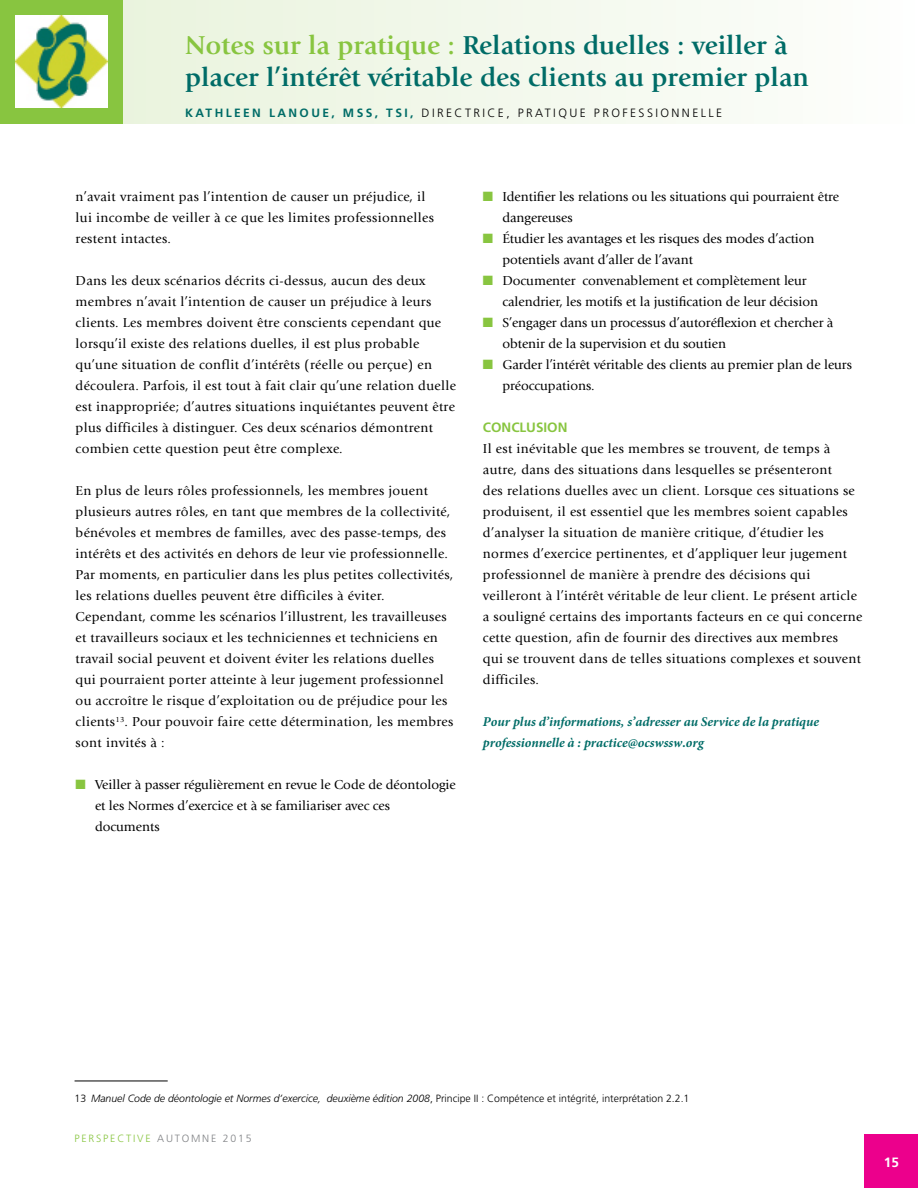
<style>
.page{position:relative;width:918px;height:1188px;background:#fff}
.page>*{position:absolute;margin:0;border:0;box-sizing:border-box;transform-origin:0 0}
.t1{font:700 27px/32.4px "Giovanni Std";color:#006c67}
.t2{font:13.5px/21px "Giovanni Std";letter-spacing:.025em;color:#000}
.t3{font:13.5px/21px "Giovanni Std";color:#000}
.t4{font:italic 700 13.5px/21px "Minion Pro";color:#006c67}
.t5{font:700 13.5px "Frutiger LT Std";color:#88c540}
.t6{font:700 13.5px "Frutiger LT Std";color:#fff}
.t7{font:300 12px "Frutiger LT Std";letter-spacing:.2em;color:#000}
.t8{font:italic 300 10.5px "Frutiger LT Std";color:#000}
.t9{font:300 10.5px "Frutiger LT Std";letter-spacing:.17em;color:#88c540}
.s1{color:#88c540}
.s2{font-weight:700;color:#006c67}
.s3{font-style:normal}
.s4{color:#808285}
</style>
<div class="page">
<div style="left:865px;top:1135px;width:53px;height:53px;background:#ec008c"></div>
<div style="left:0;top:0;width:123px;height:124px;background:#88c540"></div>
<div style="left:123px;top:0;width:795px;height:124px;background:linear-gradient(to right,#e9f3dd,#fdfefc)"></div>
<hr style="left:75px;top:1081px;width:93px;height:1px;background:#000">
<img style="left:16px;top:16px;width:91px;height:91px">
<h1 class="t1" style="left:185px;top:29px;width:625px"><span class="s1">Notes sur la pratique :</span> Relations duelles : veiller à placer l’intérêt véritable des clients au premier plan</h1>
<p class="t7" style="left:185px;top:106px;width:539px"><span class="s2">KATHLEEN LANOUE, MSS, TSI,</span> DIRECTRICE, PRATIQUE PROFESSIONNELLE</p>
<p class="t2" style="left:76px;top:186px;width:360px">n’avait vraiment pas l’intention de causer un préjudice, il lui incombe de veiller à ce que les limites professionnelles restent intactes.</p>
<p class="t2" style="left:76px;top:270px;width:382px">Dans les deux scénarios décrits ci-dessus, aucun des deux membres n’avait l’intention de causer un préjudice à leurs clients. Les membres doivent être conscients cependant que lorsqu’il existe des relations duelles, il est plus probable qu’une situation de conflit d’intérêts (réelle ou perçue) en découlera. Parfois, il est tout à fait clair qu’une relation duelle est inappropriée; d’autres situations inquiétantes peuvent être plus difficiles à distinguer. Ces deux scénarios démontrent combien cette question peut être complexe.</p>
<p class="t2" style="left:76px;top:480px;width:379px">En plus de leurs rôles professionnels, les membres jouent plusieurs autres rôles, en tant que membres de la collectivité, bénévoles et membres de familles, avec des passe-temps, des intérêts et des activités en dehors de leur vie professionnelle.<br>Par moments, en particulier dans les plus petites collectivités, les relations duelles peuvent être difficiles à éviter.<br>Cependant, comme les scénarios l’illustrent, les travailleuses et travailleurs sociaux et les techniciennes et techniciens en travail social peuvent et doivent éviter les relations duelles qui pourraient porter atteinte à leur jugement professionnel ou accroître le risque d’exploitation ou de préjudice pour les clients<sup>13</sup>. Pour pouvoir faire cette détermination, les membres sont invités à :</p>
<p class="t3" style="left:95px;top:774px;width:362px;text-indent:-19px"><span class="s1">■</span> Veiller à passer régulièrement en revue le Code de déontologie et les Normes d’exercice et à se familiariser avec ces documents</p>
<p class="t3" style="left:502px;top:186px;width:338px;text-indent:-19px"><span class="s1">■</span> Identifier les relations ou les situations qui pourraient être dangereuses</p>
<p class="t3" style="left:502px;top:228px;width:314px;text-indent:-19px"><span class="s1">■</span> Étudier les avantages et les risques des modes d’action potentiels avant d’aller de l’avant</p>
<p class="t3" style="left:502px;top:270px;width:317px;text-indent:-19px"><span class="s1">■</span> Documenter convenablement et complètement leur calendrier, les motifs et la justification de leur décision</p>
<p class="t3" style="left:502px;top:312px;width:332px;text-indent:-19px"><span class="s1">■</span> S’engager dans un processus d’autoréflexion et chercher à obtenir de la supervision et du soutien</p>
<p class="t3" style="left:502px;top:354px;width:351px;text-indent:-19px"><span class="s1">■</span> Garder l’intérêt véritable des clients au premier plan de leurs préoccupations.</p>
<p class="t5" style="left:483px;top:419px;width:86px">CONCLUSION</p>
<p class="t2" style="left:483px;top:438px;width:381px">Il est inévitable que les membres se trouvent, de temps à autre, dans des situations dans lesquelles se présenteront<br>des relations duelles avec un client. Lorsque ces situations se produisent, il est essentiel que les membres soient capables d’analyser la situation de manière critique, d’étudier les normes d’exercice pertinentes, et d’appliquer leur jugement professionnel de manière à prendre des décisions qui veilleront à l’intérêt véritable de leur client. Le présent article a souligné certains des importants facteurs en ce qui concerne cette question, afin de fournir des directives aux membres<br>qui se trouvent dans de telles situations complexes et souvent difficiles.</p>
<p class="t4" style="left:483px;top:711px;width:338px">Pour plus d’informations, s’adresser au Service de la pratique professionnelle à : practice@ocswssw.org</p>
<p class="t8" style="left:75px;top:1092px;width:616px"><span class="s3">13</span> Manuel Code de déontologie et Normes d’exercice, deuxième édition 2008<span class="s3">, Principe II : Compétence et intégrité, interprétation 2.2.1</span></p>
<p class="t9" style="left:75px;top:1132px;width:179px">PERSPECTIVE <span class="s4">AUTOMNE 2015</span></p>
<p class="t6" style="left:884px;top:1155px;width:17px">15</p>
</div>
